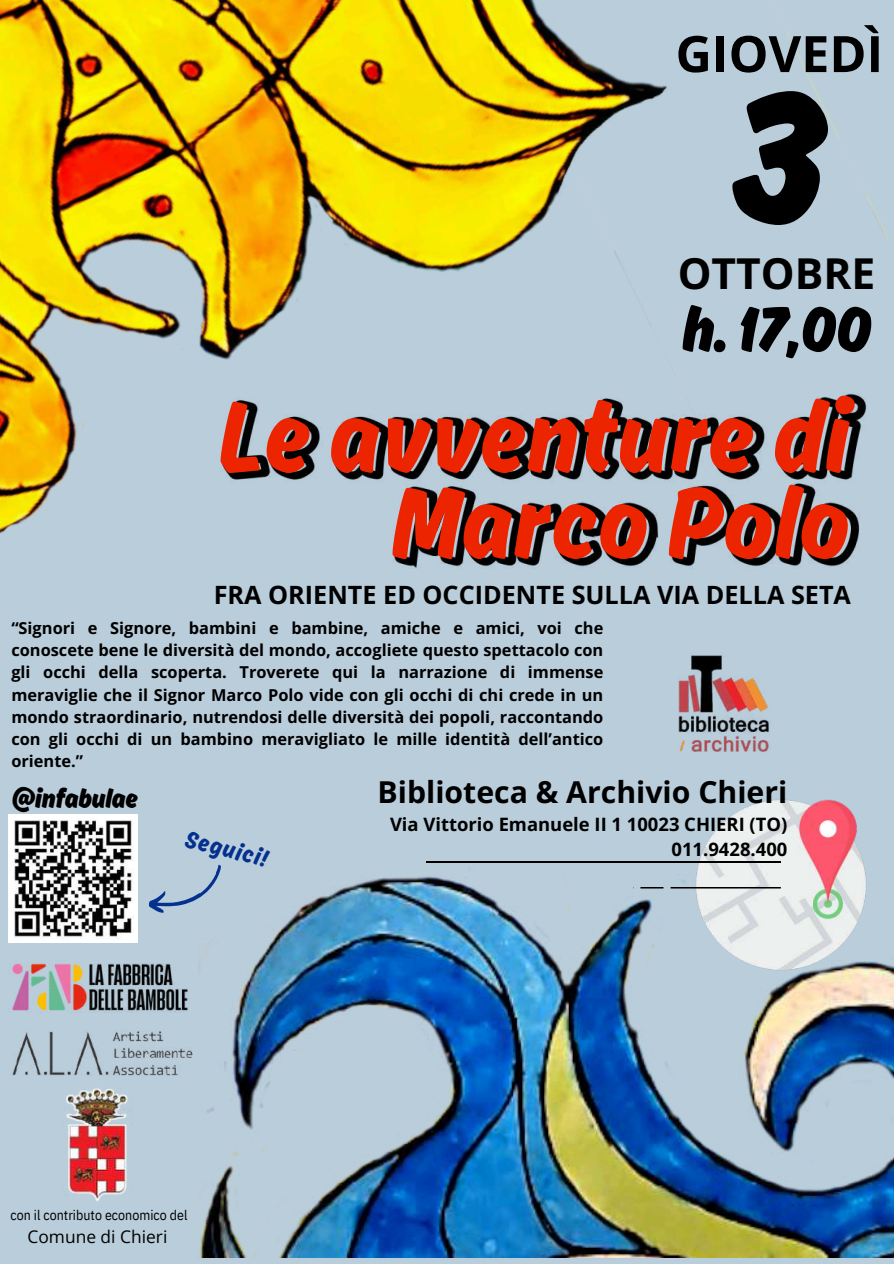
<style>
.page{position:relative;width:894px;height:1264px;background:#fff}
.page>*{position:absolute;margin:0;border:0;box-sizing:border-box;transform-origin:0 0}
.t1{font:700 198.3px "Ahkio";color:#000}
.t2{font:106.8px/85.9px "Ahkio";letter-spacing:.02em;color:#ec2400;text-align:right}
.t3{font:700 67.05px "Ahkio";color:#000}
.t4{font:700 50.25px "Open Sans";color:#000}
.t5{font:700 42.6px "Open Sans";color:#000}
.t6{font:700 30.15px "Open Sans";color:#000}
.t7{font:700 28.2px "Ahkio";color:#000}
.t8{font:25.5px "Ahkio";color:#04318e}
.t9{font:700 25.2px "Open Sans";color:#000}
.t10{font:700 18.45px/24.8px "Open Sans";color:#000;text-align:right}
.t11{font:17.4px "Open Sans";color:#000}
.t12{font:700 16.35px/22.2px "Open Sans";color:#000;text-align:justify}
.t13{font:13.8px "IBM Plex Sans Cond";color:#000}
</style>
<div class="page">
<div style="left:0;top:0;width:893px;height:1263px;background:#bacddb"></div>
<img style="left:0;top:0;width:888px;height:534px">
<svg style="left:161px;top:891px;width:38px;height:11px"></svg>
<img style="left:8px;top:895px;width:184px;height:117px">
<img style="left:9px;top:814px;width:128px;height:128px">
<img style="left:12px;top:1012px;width:181px;height:64px">
<img style="left:66px;top:1088px;width:62px;height:114px">
<img style="left:220px;top:391px;width:648px;height:178px">
<img style="left:199px;top:864px;width:694px;height:393px">
<img style="left:693px;top:799px;width:174px;height:173px">
<img style="left:678px;top:655px;width:91px;height:97px">
<hr style="left:426px;top:861px;width:354px;height:2px;background:#000">
<svg style="left:633px;top:886px;width:147px;height:2px"></svg>
<h3 class="t4" style="left:675px;top:18px;width:209px">GIOVEDÌ</h3>
<h1 class="t1" style="left:730px;top:38px;width:92px">3</h1>
<h3 class="t5" style="left:677px;top:243px;width:199px">OTTOBRE</h3>
<h3 class="t3" style="left:681px;top:289px;width:190px">h. 17,00</h3>
<h2 class="t2" style="left:219px;top:391px;width:631px">Le avventure di<br>Marco Polo</h2>
<h3 class="t9" style="left:214px;top:577px;width:638px">FRA ORIENTE ED OCCIDENTE SULLA VIA DELLA SETA</h3>
<p class="t12" style="left:11px;top:616px;width:593px">“Signori e Signore, bambini e bambine, amiche e amici, voi che conoscete bene le diversità del mondo, accogliete questo spettacolo con gli occhi della scoperta. Troverete qui la narrazione di immense meraviglie che il Signor Marco Polo vide con gli occhi di chi crede in un mondo straordinario, nutrendosi delle diversità dei popoli, raccontando con gli occhi di un bambino meravigliato le mille identità dell’antico oriente.”</p>
<h3 class="t7" style="left:11px;top:781px;width:128px">@infabulae</h3>
<h3 class="t8" style="left:189px;top:823px;width:85px;rotate:14deg">Seguici!</h3>
<h3 class="t6" style="left:377px;top:770px;width:411px">Biblioteca &amp; Archivio Chieri</h3>
<p class="t10" style="left:390px;top:811px;width:399px">Via Vittorio Emanuele II 1 10023 CHIERI (TO)<br>011.9428.400</p>
<p class="t13" style="left:10px;top:1205px;width:178px">con il contributo economico del</p>
<p class="t11" style="left:28px;top:1223px;width:141px">Comune di Chieri</p>
</div>
